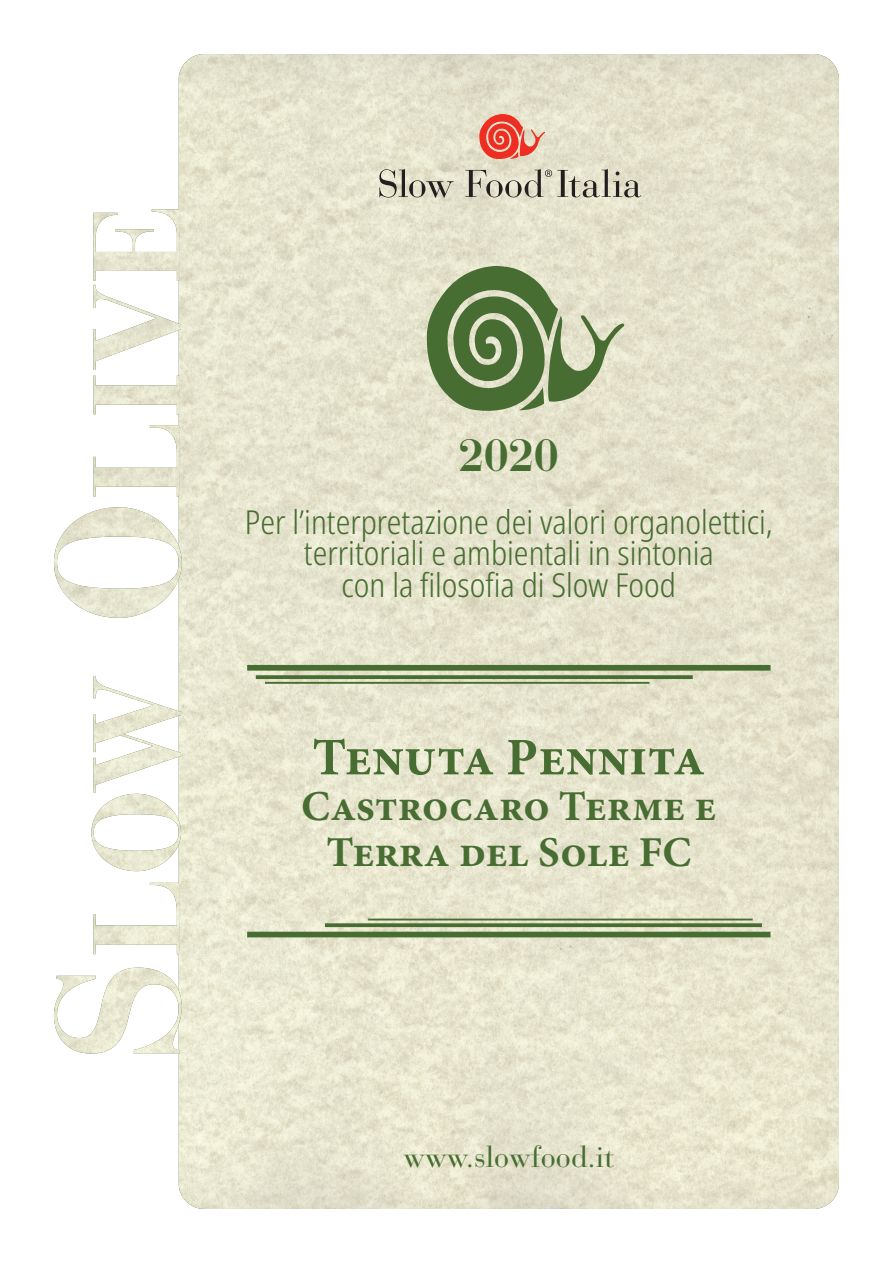
<style>
.page{position:relative;width:893px;height:1263px;background:#fff}
.page>*{position:absolute;margin:0;border:0;box-sizing:border-box;transform-origin:0 0}
.t1{font:700 52.8px "Minion Pro";color:#486d32}
.t2{font:700 45px "Bauer Bodoni Std";color:#486d32}
.t3{font:700 42.6px "Minion Pro";color:#486d32}
.t4{font:300 condensed 33px/31.5px "Noto Sans";color:#486d32;text-align:center}
.t5{font:30px "Bauer Bodoni Std";color:#486d32}
</style>
<div class="page">
<img style="left:179px;top:54px;width:660px;height:1155px">
<img style="left:54px;top:209px;width:128px;height:844px">
<div style="left:247px;top:665px;width:523px;height:6px;background:#486d32"></div>
<svg style="left:256px;top:675px;width:437px;height:4px;background:#51733a"></svg>
<hr style="left:265px;top:682px;width:384px;height:2px;background:#486d32">
<div style="left:247px;top:932px;width:523px;height:5px;background:#486d32"></div>
<svg style="left:325px;top:923px;width:437px;height:4px;background:#54763d"></svg>
<hr style="left:368px;top:918px;width:385px;height:2px;background:#486d32">
<svg style="left:426px;top:266px;width:199px;height:147px;background:#97a87f"></svg>
<svg style="left:479px;top:114px;width:66px;height:46px;background:#e88877"></svg>
<svg style="left:379px;top:169px;width:75px;height:29px;background:#bbb9a7"></svg>
<svg style="left:465px;top:169px;width:176px;height:28px;background:#bbb8a7"></svg>
<h2 class="t2" style="left:459px;top:428px;width:102px">2020</h2>
<p class="t4" style="left:245px;top:507px;width:529px">Per l’interpretazione dei valori organolettici, territoriali e ambientali in sintonia<br>con la filosofia di Slow Food</p>
<p class="t1" style="left:312px;top:726px;width:394px">Tenuta Pennita</p>
<p class="t3" style="left:301px;top:781px;width:417px">Castrocaro Terme e</p>
<p class="t3" style="left:326px;top:827px;width:366px">Terra del Sole FC</p>
<p class="t5" style="left:403px;top:1139px;width:212px">www.slowfood.it</p>
</div>
